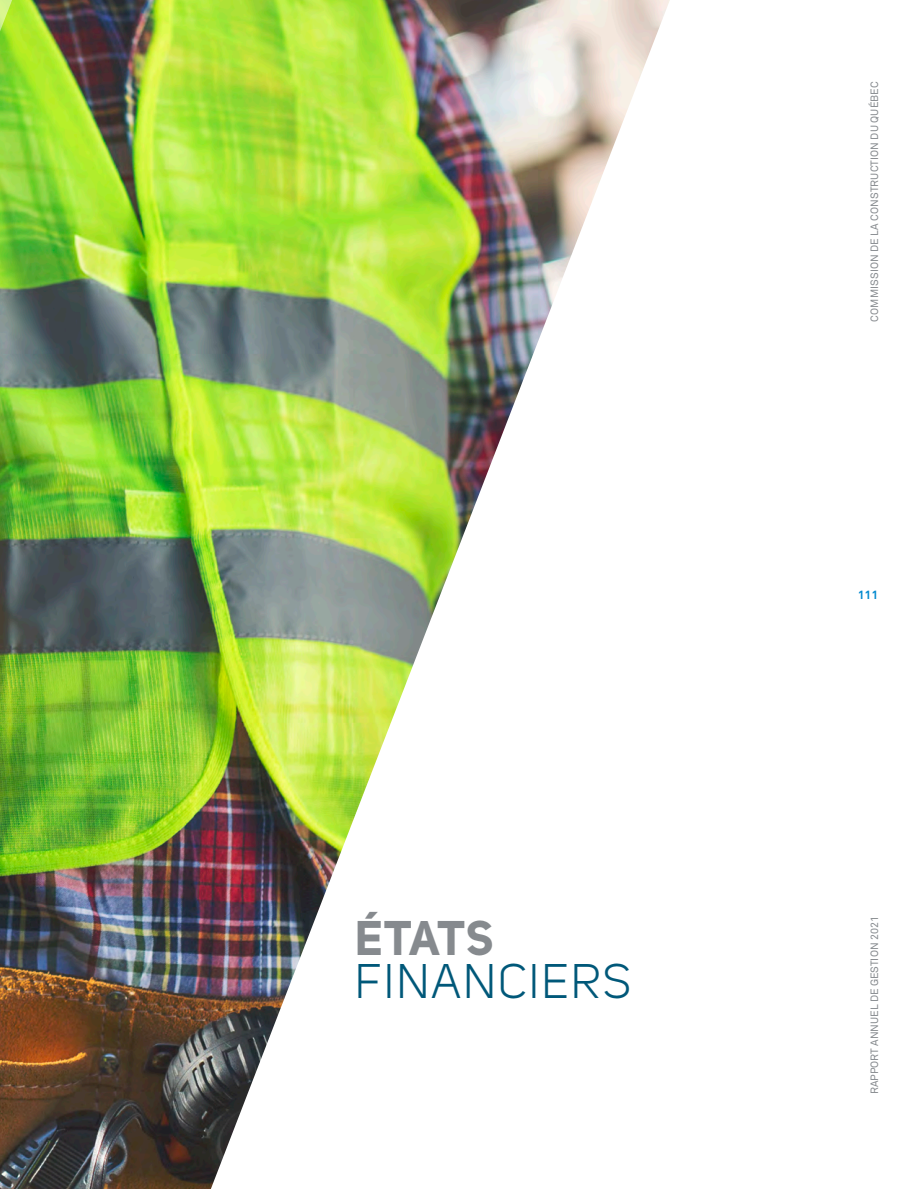
<style>
.page{position:relative;width:919px;height:1189px;background:#fff}
.page>*{position:absolute;margin:0;border:0;box-sizing:border-box;transform-origin:0 0}
.t1{font:48px/43.5px "Uni Sans";letter-spacing:.045em;color:#005879}
.t2{font:700 12px "Akkurat Pro";color:#0089cf}
.t3{font:10.5px "Akkurat Pro";letter-spacing:.01em;color:#868a8e}
.s1{font-weight:700;color:#868a8e}
</style>
<div class="page">
<img style="left:17px;top:0;width:189px;height:1188px">
<img style="left:206px;top:0;width:464px;height:1188px">
<img style="left:0;top:0;width:17px;height:1189px">
<p class="t3" style="left:868px;top:322px;width:242px;rotate:-90deg">COMMISSION DE LA CONSTRUCTION DU QUÉBEC</p>
<p class="t2" style="left:857px;top:587px;width:22px">111</p>
<p class="t1" style="left:355px;top:916px;width:278px"><span class="s1">ÉTATS<br></span>FINANCIERS</p>
<p class="t3" style="left:868px;top:1094px;width:179px;rotate:-90deg">RAPPORT ANNUEL DE GESTION 2021</p>
</div>
